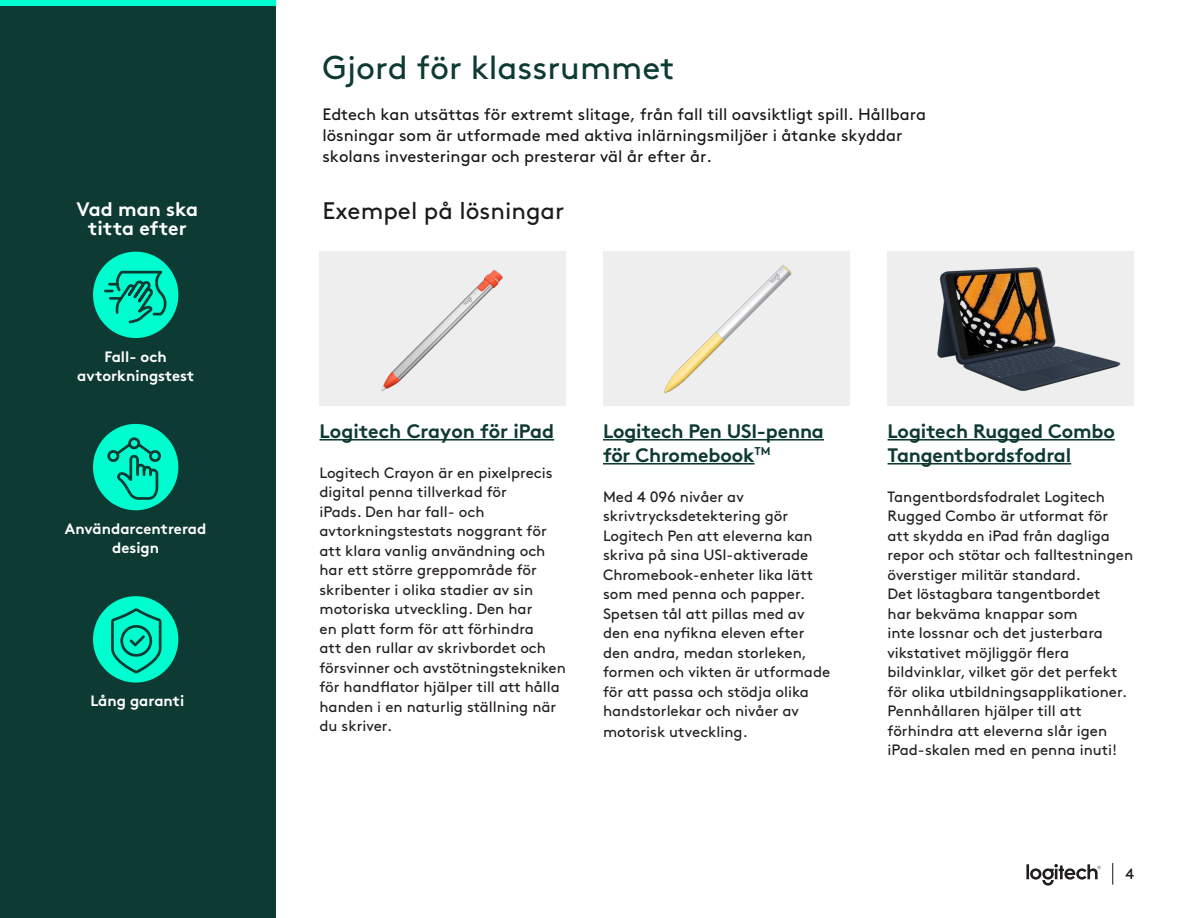
<style>
.page{position:relative;width:1188px;height:918px;background:#fff}
.page>*{position:absolute;margin:0;border:0;box-sizing:border-box;transform-origin:0 0}
.t1{font:33px "Brown";color:#0d3a32}
.t2{font:24px "Brown";color:#1b1b1b}
.t3{font:700 19.5px/24px "Brown Pro";letter-spacing:-.01em;color:#0d3a32}
.t4{font:700 19.5px/19.5px "Brown Pro";color:#fff;text-align:center}
.t5{font:16.5px/21px "Brown";color:#171717}
.t6{font:15px/19.5px "Brown";color:#231f20}
.t7{font:700 15px/19.5px "Brown Pro";color:#fff;text-align:center}
.t8{font:15px "Brown";color:#1b1b1b}
</style>
<div class="page">
<svg style="left:1026px;top:864px;width:75px;height:22px"></svg>
<svg style="left:1112px;top:863px;width:1px;height:22px"></svg>
<div style="left:0;top:0;width:276px;height:918px;background:#0d3a32"></div>
<div style="left:93px;top:252px;width:85px;height:86px;background:#00fdcf;border-radius:50%"></div>
<svg style="left:103px;top:270px;width:67px;height:55px"></svg>
<div style="left:93px;top:424px;width:85px;height:86px;background:#00fdcf;border-radius:50%"></div>
<svg style="left:106px;top:437px;width:56px;height:68px"></svg>
<div style="left:93px;top:596px;width:85px;height:87px;background:#00fdcf;border-radius:50%"></div>
<svg style="left:110px;top:608px;width:53px;height:67px"></svg>
<hr style="left:320px;top:439px;width:234px;height:2px;background:#0d3a32">
<hr style="left:603px;top:439px;width:221px;height:2px;background:#0d3a32">
<hr style="left:603px;top:463px;width:151px;height:2px;background:#0d3a32">
<hr style="left:888px;top:439px;width:227px;height:2px;background:#0d3a32">
<hr style="left:888px;top:463px;width:183px;height:2px;background:#0d3a32">
<div style="left:320px;top:251px;width:246px;height:155px;background:#eee"></div>
<img style="left:381px;top:269px;width:122px;height:122px">
<div style="left:603px;top:251px;width:246px;height:155px;background:#eee"></div>
<img style="left:664px;top:265px;width:128px;height:128px">
<div style="left:888px;top:251px;width:246px;height:155px;background:#eee"></div>
<img style="left:937px;top:267px;width:184px;height:124px">
<div style="left:0;top:0;width:276px;height:6px;background:#00fdcf"></div>
<p class="t4" style="left:76px;top:197px;width:123px">Vad man ska titta efter</p>
<p class="t7" style="left:77px;top:345px;width:119px">Fall- och avtorkningstest</p>
<p class="t7" style="left:65px;top:517px;width:143px">Användarcentrerad design</p>
<p class="t7" style="left:90px;top:690px;width:95px">Lång garanti</p>
<p class="t1" style="left:322px;top:42px;width:353px">Gjord för klassrummet</p>
<p class="t5" style="left:322px;top:102px;width:605px">Edtech kan utsättas för extremt slitage, från fall till oavsiktligt spill. Hållbara lösningar som är utformade med aktiva inlärningsmiljöer i åtanke skyddar skolans investeringar och presterar väl år efter år.</p>
<p class="t2" style="left:322px;top:193px;width:243px">Exempel på lösningar</p>
<p class="t3" style="left:320px;top:417px;width:236px">Logitech Crayon för iPad</p>
<p class="t6" style="left:320px;top:461px;width:248px">Logitech Crayon är en pixelprecis digital penna tillverkad för<br>iPads. Den har fall- och avtorkningstestats noggrant för att klara vanlig användning och har ett större greppområde för skribenter i olika stadier av sin motoriska utveckling. Den har<br>en platt form för att förhindra<br>att den rullar av skrivbordet och försvinner och avstötningstekniken för handflator hjälper till att hålla handen i en naturlig ställning när du skriver.</p>
<p class="t3" style="left:603px;top:417px;width:222px">Logitech Pen USI-penna för Chromebook<sup>TM</sup></p>
<p class="t6" style="left:603px;top:485px;width:229px">Med 4 096 nivåer av skrivtrycksdetektering gör<br>Logitech Pen att eleverna kan skriva på sina USI-aktiverade<br>Chromebook-enheter lika lätt som med penna och papper.<br>Spetsen tål att pillas med av den ena nyfikna eleven efter den andra, medan storleken, formen och vikten är utformade för att passa och stödja olika handstorlekar och nivåer av</p>
<p class="t6" style="left:603px;top:721px;width:146px">motorisk utveckling.</p>
<p class="t3" style="left:888px;top:417px;width:229px">Logitech Rugged Combo<br>Tangentbordsfodral</p>
<p class="t6" style="left:888px;top:485px;width:247px">Tangentbordsfodralet Logitech<br>Rugged Combo är utformat för att skydda en iPad från dagliga repor och stötar och falltestningen överstiger militär standard.<br>Det löstagbara tangentbordet<br>har bekväma knappar som<br>inte lossnar och det justerbara vikstativet möjliggör flera bildvinklar, vilket gör det perfekt för olika utbildningsapplikationer.<br>Pennhållaren hjälper till att förhindra att eleverna slår igen iPad-skalen med en penna inuti!</p>
<p class="t8" style="left:1126px;top:862px;width:10px">4</p>
</div>
